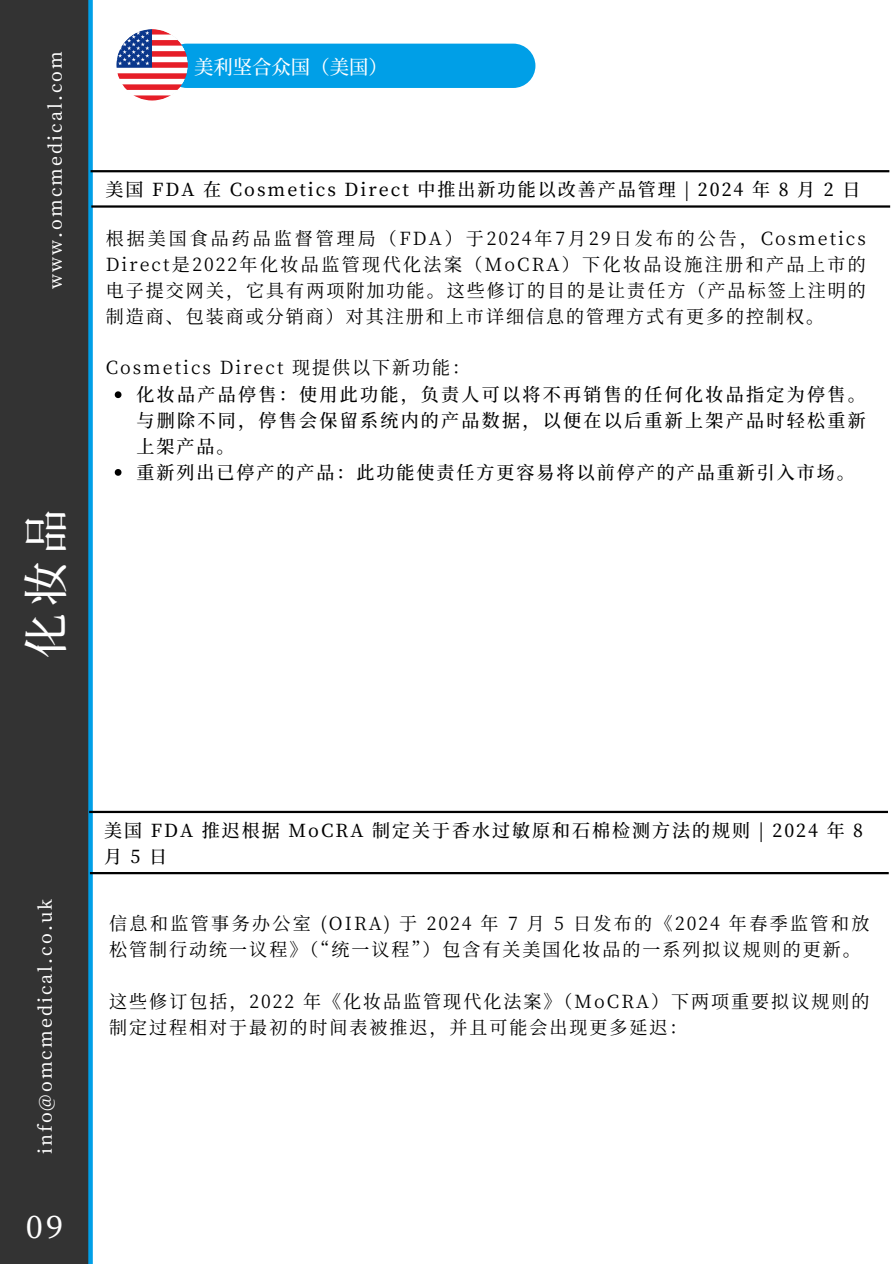
<style>
.page{position:relative;width:894px;height:1264px;background:#fff}
.page>*{position:absolute;margin:0;border:0;box-sizing:border-box;transform-origin:0 0}
.t1{font:500 44.7px "Source Han Serif SC";color:#fff}
.t2{font:500 31.2px "Source Han Serif SC";color:#fff}
.t3{font:23.1px "Source Han Serif SC";color:#fff}
.t4{font:22.95px "Source Han Serif SC";color:#fff}
.t5{font:500 20.25px "Source Han Serif SC";color:#fff}
.t6{font:500 19.35px "Source Han Serif SC";color:#fff}
.t7{font:18px/25.8px "Source Han Serif SC";letter-spacing:.11em;color:#000}
.t8{font:500 18px/25.8px "Source Han Serif SC";letter-spacing:.11em;color:#000;text-align:justify}
.t9{font:500 18px "Source Han Serif SC";letter-spacing:.11em;color:#fff}
</style>
<div class="page">
<div style="left:0;top:0;width:89px;height:1263px;background:#333"></div>
<div style="left:88px;top:0;width:5px;height:1263px;background:#009fe7"></div>
<svg style="left:115px;top:391px;width:6px;height:7px"></svg>
<svg style="left:115px;top:469px;width:6px;height:7px"></svg>
<hr style="left:91px;top:205px;width:798px;height:3px;background:#000">
<hr style="left:90px;top:170px;width:799px;height:2px;background:#000">
<div style="left:165px;top:44px;width:370px;height:44px;background:#009fe7;border-radius:22px"></div>
<img style="left:116px;top:29px;width:72px;height:71px;border-radius:50%">
<hr style="left:90px;top:872px;width:798px;height:2px;background:#000">
<hr style="left:89px;top:810px;width:798px;height:3px;background:#000">
<p class="t9" style="left:41px;top:289px;width:239px;rotate:-90deg">www.omcmedical.com</p>
<p class="t1" style="left:11px;top:658px;width:150px;rotate:-90deg">化妆品</p>
<p class="t6" style="left:194px;top:51px;width:195px">美利坚合众国（美国）</p>
<p class="t8" style="left:105px;top:175px;width:750px">美国 FDA 在 Cosmetics Direct 中推出新功能以改善产品管理 | 2024 年 8 月 2 日</p>
<p class="t7" style="left:106px;top:224px;width:761px;text-align:justify">根据美国食品药品监督管理局（FDA）于2024年7月 29日发布的公告，Cosmetics Direct是2022年化妆品监管现代化法案（MoCRA）下化妆品设施注册和产品上市的电子提交网关，它具有两项附加功能。这些修订的目的是让责任方（产品标签上注明的制造商、包装商或分销商）对其注册和上市详细信息的管理方式有更多的控制权。</p>
<h3 class="t7" style="left:106px;top:354px;width:366px">Cosmetics Direct 现提供以下新功能：</h3>
<h3 class="t8" style="left:136px;top:381px;width:731px">化妆品产品停售：使用此功能，负责人可以将不再销售的任何化妆品指定为停售。与删除不同，停售会保留系统内的产品数据，以便在以后重新上架产品时轻松重新上架产品。</h3>
<p class="t8" style="left:136px;top:458px;width:719px">重新列出已停产的产品：此功能使责任方更容易将以前停产的产品重新引入市场。</p>
<p class="t9" style="left:31px;top:1154px;width:256px;rotate:-90deg">info@omcmedical.co.uk</p>
<h3 class="t3" style="left:39px;top:1201px;width:12px">5</h3>
<h1 class="t5" style="left:32px;top:1206px;width:24px">1 2</h1>
<p class="t2" style="left:26px;top:1202px;width:36px">09</p>
<h3 class="t4" style="left:38px;top:1209px;width:12px">5</h3>
<p class="t8" style="left:104px;top:816px;width:760px">美国 FDA 推迟根据 MoCRA 制定关于香水过敏原和石棉检测方法的规则 | 2024 年 8月 5日</p>
<h3 class="t7" style="left:109px;top:909px;width:761px">信息和监管事务办公室 (OIRA) 于 2024 年 7 月 5 日发布的《2024 年春季监管和放松管制行动统一议程》（“统一议程”）包含有关美国化妆品的一系列拟议规则的更新。</h3>
<h2 class="t7" style="left:109px;top:987px;width:761px">这些修订包括，2022 年《化妆品监管现代化法案》（MoCRA）下两项重要拟议规则的制定过程相对于最初的时间表被推迟，并且可能会出现更多延迟：</h2>
</div>
